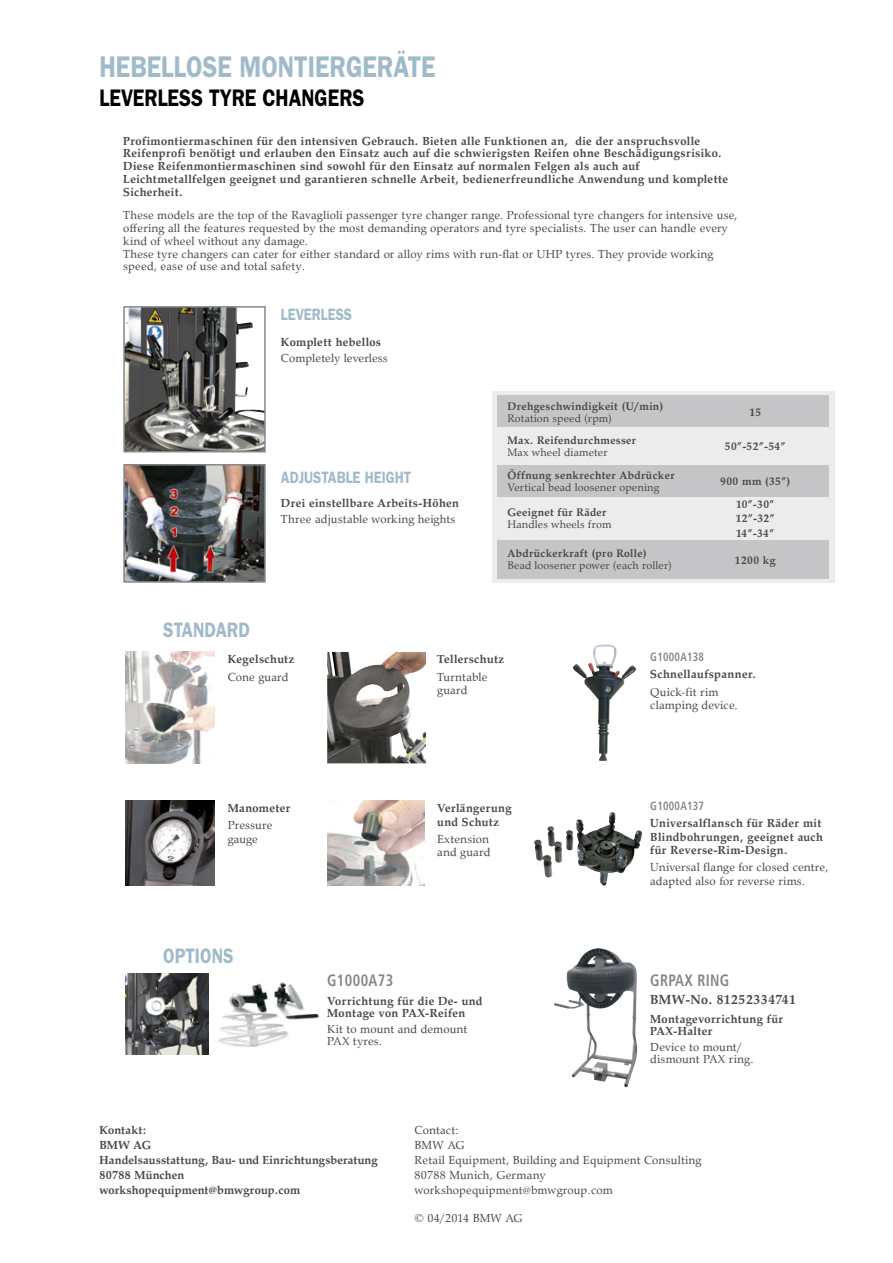
<style>
.page{position:relative;width:893px;height:1263px;background:#fff}
.page>*{position:absolute;margin:0;border:0;box-sizing:border-box;transform-origin:0 0}
.t1{font:600 30px "ITC Franklin Gothic Std";color:#9fbac9;scale:.83 1}
.t2{font:600 24px "ITC Franklin Gothic Std";color:#000;scale:.83 1}
.t3{font:600 21px "ITC Franklin Gothic Std";color:#9fbac9;scale:.83 1}
.t4{font:600 16.5px "ITC Franklin Gothic Std";color:#9fbac9;scale:.83 1}
.t5{font:700 condensed 16.5px "Frutiger LT Std";letter-spacing:.025em;color:#868789;scale:.88 1}
.t6{font:700 13.5px "Palladio";letter-spacing:.035em;color:#4a4a49}
.Plain_Text{font:12px/13.5px "Palladio";letter-spacing:.015em;color:#4a4a49}
.Plain_Text-2{font:700 12px/12.8px "Palladio";letter-spacing:.035em;color:#4a4a49}
.Plain_Text-3{font:700 12px "Palladio";letter-spacing:.015em;color:#4a4a49}
.t7{font:700 condensed 12px "Frutiger LT Std";letter-spacing:.025em;color:#868789;scale:.88 1}
.Plain_Text-4{font:700 11.25px "Palladio";letter-spacing:.04em;color:#4a4a49}
.Plain_Text-5{font:11.25px "Palladio";letter-spacing:.015em;color:#4a4a49}
</style>
<div class="page">
<img style="left:126px;top:467px;width:137px;height:113px">
<div style="left:123px;top:464px;width:143px;height:119px;border:2px solid #868789"></div>
<svg style="left:126px;top:309px;width:137px;height:140px"></svg>
<div style="left:123px;top:306px;width:143px;height:146px;border:2px solid #868789"></div>
<div style="left:492px;top:391px;width:343px;height:192px;background:#ececed"></div>
<div style="left:497px;top:540px;width:332px;height:38px;background:#c5c5c7"></div>
<div style="left:497px;top:396px;width:332px;height:31px;background:#c5c5c7"></div>
<div style="left:497px;top:465px;width:332px;height:32px;background:#c5c5c7"></div>
<img style="left:125px;top:652px;width:90px;height:111px">
<img style="left:327px;top:652px;width:99px;height:111px">
<img style="left:327px;top:801px;width:97px;height:84px">
<img style="left:125px;top:801px;width:90px;height:84px">
<img style="left:554px;top:948px;width:83px;height:140px">
<img style="left:218px;top:982px;width:102px;height:65px">
<img style="left:125px;top:974px;width:83px;height:80px">
<img style="left:547px;top:812px;width:95px;height:74px">
<img style="left:572px;top:644px;width:38px;height:117px">
<p class="t1" style="left:99px;top:48px;width:406px">HEBELLOSE MONTIERGERÄTE</p>
<p class="t2" style="left:99px;top:84px;width:321px">LEVERLESS TYRE CHANGERS</p>
<p class="Plain_Text-2" style="left:123px;top:134px;width:600px">Profimontiermaschinen für den intensiven Gebrauch. Bieten alle Funktionen an, die der anspruchsvolle<br>Reifenprofi benötigt und erlauben den Einsatz auch auf die schwierigsten Reifen ohne Beschädigungsrisiko.</p>
<p class="Plain_Text-2" style="left:123px;top:160px;width:606px">Diese Reifenmontiermaschinen sind sowohl für den Einsatz auf normalen Felgen als auch auf<br>Leichtmetallfelgen geeignet und garantieren schnelle Arbeit, bedienerfreundliche Anwendung und komplette<br>Sicherheit.</p>
<p class="Plain_Text" style="left:123px;top:209px;width:616px;line-height:12.8px">These models are the top of the Ravaglioli passenger tyre changer range. Professional tyre changers for intensive use, offering all the features requested by the most demanding operators and tyre specialists. The user can handle every kind of wheel without any damage.</p>
<p class="Plain_Text" style="left:123px;top:247px;width:592px;line-height:12.8px">These tyre changers can cater for either standard or alloy rims with run-flat or UHP tyres. They provide working speed, ease of use and total safety.</p>
<p class="t4" style="left:281px;top:305px;width:87px">LEVERLESS</p>
<p class="Plain_Text-2" style="left:281px;top:336px;width:102px">Komplett hebellos</p>
<p class="Plain_Text" style="left:281px;top:352px;width:108px">Completely leverless</p>
<p class="t4" style="left:281px;top:468px;width:158px">ADJUSTABLE HEIGHT</p>
<p class="Plain_Text-2" style="left:281px;top:497px;width:179px">Drei einstellbare Arbeits-Höhen</p>
<p class="Plain_Text" style="left:281px;top:513px;width:176px">Three adjustable working heights</p>
<p class="Plain_Text-4" style="left:507px;top:399px;width:157px">Drehgeschwindigkeit (U/min)</p>
<p class="Plain_Text-5" style="left:507px;top:411px;width:106px">Rotation speed (rpm)</p>
<p class="Plain_Text-4" style="left:507px;top:434px;width:130px">Max. Reifendurchmesser</p>
<p class="Plain_Text-5" style="left:507px;top:446px;width:102px">Max wheel diameter</p>
<p class="Plain_Text-4" style="left:507px;top:468px;width:169px">Öffnung senkrechter Abdrücker</p>
<p class="Plain_Text-5" style="left:507px;top:480px;width:153px">Vertical bead loosener opening</p>
<p class="Plain_Text-4" style="left:507px;top:505px;width:101px">Geeignet für Räder</p>
<p class="Plain_Text-5" style="left:507px;top:517px;width:106px">Handles wheels from</p>
<p class="Plain_Text-4" style="left:507px;top:546px;width:141px">Abdrückerkraft (pro Rolle)</p>
<p class="Plain_Text-5" style="left:507px;top:558px;width:166px">Bead loosener power (each roller)</p>
<p class="Plain_Text-4" style="left:749px;top:406px;width:13px">15</p>
<p class="Plain_Text-4" style="left:725px;top:439px;width:62px">50”-52”-54”</p>
<p class="Plain_Text-4" style="left:720px;top:475px;width:72px">900 mm (35”)</p>
<p class="Plain_Text-4" style="left:736px;top:497px;width:40px">10”-30”</p>
<p class="Plain_Text-4" style="left:736px;top:512px;width:40px">12”-32”</p>
<p class="Plain_Text-4" style="left:736px;top:526px;width:40px">14”-34”</p>
<p class="Plain_Text-4" style="left:735px;top:553px;width:42px">1200 kg</p>
<p class="t3" style="left:163px;top:618px;width:106px">STANDARD</p>
<p class="Plain_Text-2" style="left:228px;top:653px;width:68px">Kegelschutz</p>
<p class="Plain_Text" style="left:228px;top:670px;width:62px">Cone guard</p>
<p class="Plain_Text-2" style="left:437px;top:653px;width:68px">Tellerschutz</p>
<p class="Plain_Text" style="left:437px;top:670px;width:52px">Turntable guard</p>
<p class="Plain_Text-2" style="left:228px;top:802px;width:64px">Manometer</p>
<p class="Plain_Text" style="left:228px;top:819px;width:46px">Pressure gauge</p>
<p class="t3" style="left:163px;top:943px;width:86px">OPTIONS</p>
<p class="Plain_Text-2" style="left:437px;top:801px;width:76px;line-height:13.5px">Verlängerung und Schutz</p>
<p class="Plain_Text" style="left:437px;top:832px;width:53px">Extension</p>
<p class="Plain_Text" style="left:437px;top:846px;width:55px">and guard</p>
<p class="t5" style="left:327px;top:971px;width:77px">G1000A73</p>
<p class="Plain_Text-2" style="left:327px;top:995px;width:157px;line-height:12px">Vorrichtung für die De- und<br>Montage von PAX-Reifen</p>
<p class="Plain_Text" style="left:327px;top:1023px;width:142px;line-height:12px">Kit to mount and demount<br>PAX tyres.</p>
<p class="t7" style="left:650px;top:650px;width:63px">G1000A138</p>
<p class="Plain_Text-2" style="left:650px;top:668px;width:107px">Schnellaufspanner.</p>
<p class="Plain_Text" style="left:650px;top:685px;width:89px">Quick-fit rim clamping device.</p>
<p class="t7" style="left:650px;top:798px;width:63px">G1000A137</p>
<p class="Plain_Text-2" style="left:650px;top:816px;width:174px;line-height:13.5px">Universalflansch für Räder mit<br>Blindbohrungen, geeignet auch für Reverse-Rim-Design.</p>
<p class="Plain_Text" style="left:650px;top:861px;width:180px">Universal flange for closed centre, adapted also for reverse rims.</p>
<p class="t5" style="left:650px;top:971px;width:91px">GRPAX RING</p>
<p class="Plain_Text-2" style="left:650px;top:1013px;width:134px;line-height:12px">Montagevorrichtung für<br>PAX-Halter</p>
<p class="Plain_Text" style="left:650px;top:1041px;width:105px;line-height:12px">Device to mount/ dismount PAX ring.</p>
<p class="t6" style="left:650px;top:991px;width:147px">BMW-No. 81252334741</p>
<p class="Plain_Text-2" style="left:99px;top:1124px;width:48px">Kontakt:</p>
<p class="Plain_Text-2" style="left:99px;top:1139px;width:53px">BMW AG</p>
<p class="Plain_Text-2" style="left:99px;top:1154px;width:280px">Handelsausstattung, Bau- und Einrichtungsberatung</p>
<p class="Plain_Text-2" style="left:99px;top:1169px;width:86px">80788 München</p>
<p class="Plain_Text-3" style="left:99px;top:1183px;width:202px">workshopequipment@bmwgroup.com</p>
<p class="Plain_Text" style="left:415px;top:1123px;width:46px">Contact:</p>
<p class="Plain_Text" style="left:415px;top:1138px;width:52px">BMW AG</p>
<p class="Plain_Text" style="left:415px;top:1153px;width:288px">Retail Equipment, Building and Equipment Consulting</p>
<p class="Plain_Text" style="left:415px;top:1168px;width:133px">80788 Munich, Germany</p>
<p class="Plain_Text" style="left:415px;top:1183px;width:200px">workshopequipment@bmwgroup.com</p>
<p class="Plain_Text" style="left:415px;top:1211px;width:110px">© 04/2014 BMW AG</p>
</div>
